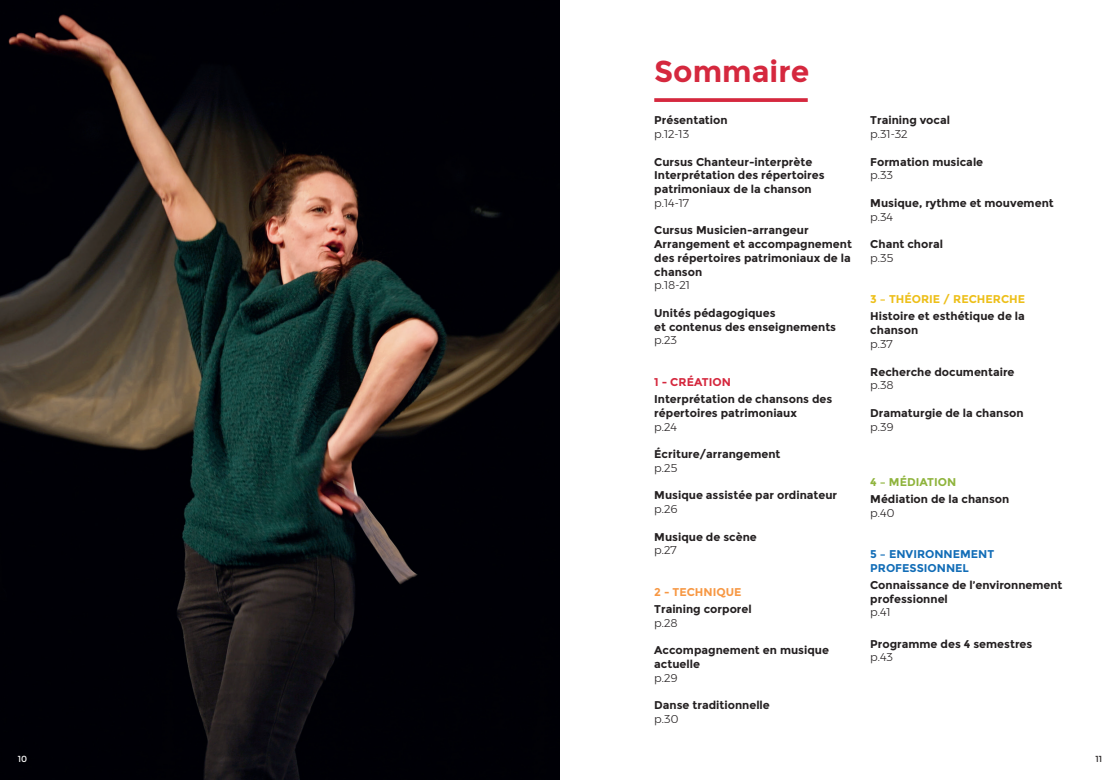
<style>
.page{position:relative;width:1120px;height:780px;background:#fff}
.page>*{position:absolute;margin:0;border:0;box-sizing:border-box;transform-origin:0 0}
.t1{font:700 30px "Montserrat";color:#d5283e}
.t2{font:700 11.25px/13.8px "Montserrat";color:#231f20}
.t3{font:300 11.25px "Montserrat";color:#231f20}
.t4{font:700 11.25px/13.8px "Montserrat";color:#126db7}
.t5{font:700 11.25px "Montserrat";color:#edbf19}
.t6{font:700 11.25px "Montserrat";color:#f79844}
.t7{font:700 11.25px "Montserrat";color:#8fb43d}
.t8{font:700 11.25px "Montserrat";color:#d5283e}
.t9{font:8.75px "Montserrat";color:#fff}
.t10{font:8.75px "Montserrat";color:#231f20}
</style>
<div class="page">
<svg style="left:654px;top:98px;width:154px;height:4px"></svg>
<img style="left:0;top:0;width:560px;height:780px">
<h1 class="t1" style="left:654px;top:54px;width:156px">Sommaire</h1>
<p class="t2" style="left:654px;top:113px;width:75px">Présentation</p>
<p class="t3" style="left:654px;top:126px;width:36px">p.12-13</p>
<p class="t2" style="left:654px;top:155px;width:172px">Cursus Chanteur-interprète<br>Interprétation des répertoires patrimoniaux de la chanson</p>
<p class="t3" style="left:654px;top:194px;width:36px">p.14-17</p>
<p class="t2" style="left:654px;top:223px;width:199px">Cursus Musicien-arrangeur<br>Arrangement et accompagnement des répertoires patrimoniaux de la chanson</p>
<p class="t3" style="left:654px;top:277px;width:37px">p.18-21</p>
<p class="t2" style="left:654px;top:306px;width:183px">Unités pédagogiques<br>et contenus des enseignements</p>
<p class="t3" style="left:654px;top:332px;width:24px">p.23</p>
<p class="t8" style="left:654px;top:375px;width:78px">1 - CRÉATION</p>
<p class="t2" style="left:654px;top:392px;width:180px">Interprétation de chansons des répertoires patrimoniaux</p>
<p class="t3" style="left:654px;top:418px;width:24px">p.24</p>
<p class="t2" style="left:654px;top:447px;width:128px">Écriture/arrangement</p>
<p class="t3" style="left:654px;top:459px;width:25px">p.25</p>
<p class="t2" style="left:654px;top:488px;width:184px">Musique assistée par ordinateur</p>
<p class="t3" style="left:654px;top:500px;width:25px">p.26</p>
<p class="t2" style="left:654px;top:529px;width:104px">Musique de scène</p>
<p class="t3" style="left:654px;top:542px;width:24px">p.27</p>
<p class="t6" style="left:654px;top:585px;width:89px">2 - TECHNIQUE</p>
<p class="t2" style="left:654px;top:602px;width:99px">Training corporel</p>
<p class="t3" style="left:654px;top:614px;width:25px">p.28</p>
<p class="t2" style="left:654px;top:643px;width:176px">Accompagnement en musique actuelle</p>
<p class="t3" style="left:654px;top:669px;width:25px">p.29</p>
<p class="t2" style="left:654px;top:698px;width:117px">Danse traditionnelle</p>
<p class="t3" style="left:654px;top:710px;width:26px">p.30</p>
<p class="t2" style="left:870px;top:113px;width:81px">Training vocal</p>
<p class="t3" style="left:870px;top:126px;width:39px">p.31-32</p>
<p class="t2" style="left:870px;top:155px;width:114px">Formation musicale</p>
<p class="t3" style="left:870px;top:167px;width:24px">p.33</p>
<p class="t2" style="left:870px;top:196px;width:185px">Musique, rythme et mouvement</p>
<p class="t3" style="left:870px;top:208px;width:24px">p.34</p>
<p class="t2" style="left:870px;top:237px;width:74px">Chant choral</p>
<p class="t3" style="left:870px;top:249px;width:25px">p.35</p>
<p class="t5" style="left:870px;top:292px;width:156px">3 – THÉORIE / RECHERCHE</p>
<p class="t2" style="left:870px;top:309px;width:156px">Histoire et esthétique de la chanson</p>
<p class="t3" style="left:870px;top:335px;width:24px">p.37</p>
<p class="t2" style="left:870px;top:364px;width:146px">Recherche documentaire</p>
<p class="t3" style="left:870px;top:377px;width:25px">p.38</p>
<p class="t2" style="left:870px;top:406px;width:155px">Dramaturgie de la chanson</p>
<p class="t3" style="left:870px;top:418px;width:25px">p.39</p>
<p class="t7" style="left:870px;top:475px;width:87px">4 – MÉDIATION</p>
<p class="t2" style="left:870px;top:492px;width:141px">Médiation de la chanson</p>
<p class="t3" style="left:870px;top:504px;width:26px">p.40</p>
<p class="t4" style="left:870px;top:547px;width:125px">5 – ENVIRONNEMENT<br>PROFESSIONNEL</p>
<p class="t2" style="left:870px;top:578px;width:194px">Connaissance de l’environnement professionnel</p>
<p class="t3" style="left:870px;top:604px;width:22px">p.41</p>
<p class="t2" style="left:870px;top:636px;width:164px">Programme des 4 semestres</p>
<p class="t3" style="left:870px;top:648px;width:24px">p.43</p>
<p class="t9" style="left:18px;top:754px;width:11px">10</p>
<p class="t10" style="left:1095px;top:754px;width:8px">11</p>
</div>
